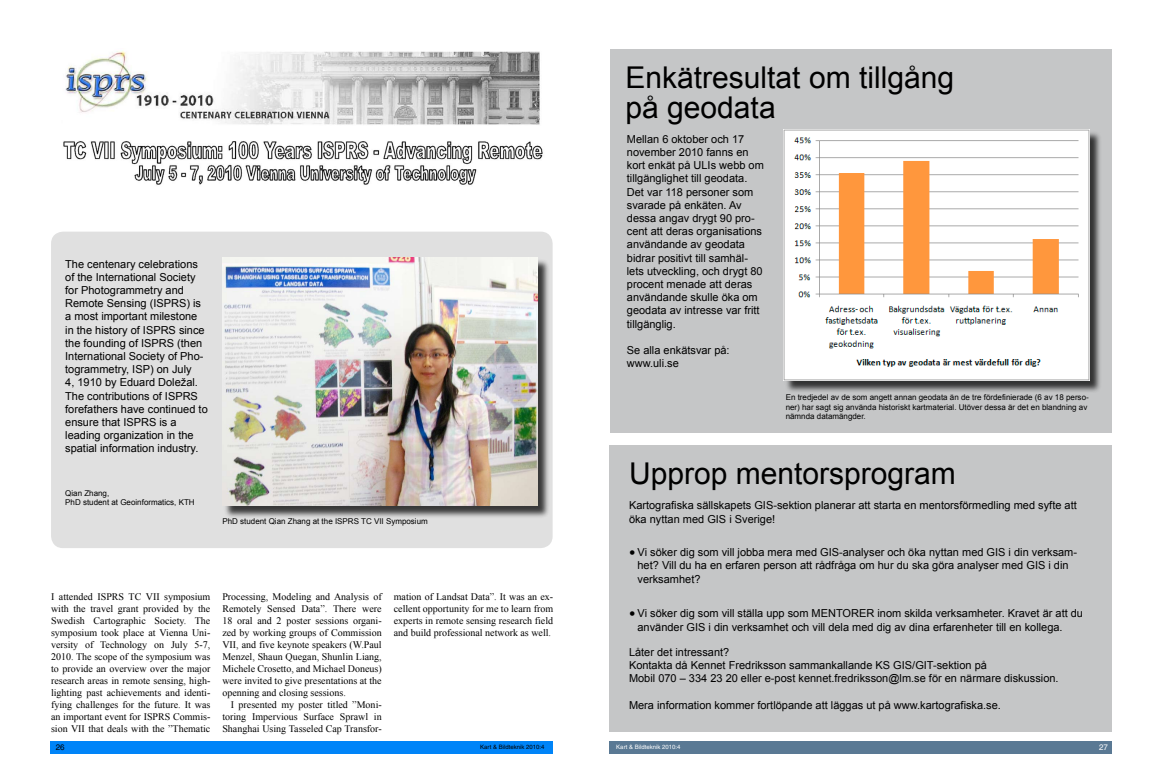
<style>
.page{position:relative;width:1163px;height:780px;background:#fff}
.page>*{position:absolute;margin:0;border:0;box-sizing:border-box;transform-origin:0 0}
.t1{font:30px/30px "Arial";color:#000}
.t2{font:11px/13.2px "Arial";color:#000}
.t3{font:10px/12px "Times New Roman";color:#000;text-align:justify}
.t4{font:8px/9.6px "Arial";color:#000}
.t5{font:8px "Helvetica";color:#000}
.t6{font:8px "Helvetica";color:#fff}
.t7{font:6px "Helvetica";color:#000}
.t8{font:6px "Helvetica";color:#fff}
.s1{font-size:18px}
</style>
<div class="page">
<div style="left:610px;top:49px;width:501px;height:383px;background:#c5c6c7"></div>
<div style="left:51px;top:741px;width:502px;height:12px;background:#0084f8"></div>
<div style="left:609px;top:741px;width:502px;height:12px;background:#5a7994"></div>
<div style="left:609px;top:445px;width:502px;height:286px;background:#c5c6c7"></div>
<img style="left:63px;top:51px;width:480px;height:134px">
<div style="left:51px;top:231px;width:501px;height:317px;background:#e0e0e0;border-radius:12px"></div>
<div style="left:223px;top:258px;width:327px;height:261px;background:#000;opacity:.75"></div>
<img style="left:222px;top:257px;width:315px;height:248px">
<div style="left:784px;top:131px;width:318px;height:262px;background:#000;opacity:.75"></div>
<img style="left:783px;top:130px;width:306px;height:250px">
<p class="t2" style="left:65px;top:257px;width:144px">The centenary celebrations of the International Society for Photogrammetry and<br>Remote Sensing (ISPRS) is a most important milestone in the history of ISPRS since the founding of ISPRS (then<br>International Society of Pho&shy;togrammetry, ISP) on July<br>4, 1910 by Eduard Doležal.<br>The contributions of ISPRS forefathers have continued to ensure that ISPRS is a leading organization in the spatial information industry.</p>
<p class="t4" style="left:65px;top:488px;width:131px">Qian Zhang,<br>PhD student at Geoinformatics, KTH</p>
<p class="t4" style="left:222px;top:516px;width:207px">PhD student Qian Zhang at the ISPRS TC VII Symposium</p>
<p class="t3" style="left:51px;top:590px;width:161px">I attended ISPRS TC VII symposium with the travel grant provided by the Swedish Cartographic Society. The symposium took place at Vienna Uni&shy;versity of Technology on July 5-7, 2010. The scope of the symposium was to provide an overview over the major research areas in remote sensing, high&shy;lighting past achievements and identi&shy;fying challenges for the future. It was an important event for ISPRS Commis&shy;sion VII that deals with the ”Thematic</p>
<p class="t3" style="left:222px;top:590px;width:161px">Processing, Modeling and Analysis of Remotely Sensed Data”. There were 18 oral and 2 poster sessions organi&shy;zed by working groups of Commission VII, and five keynote speakers (W.Paul Menzel, Shaun Quegan, Shunlin Liang, Michele Crosetto, and Michael Doneus) were invited to give presentations at the openning and closing sessions.</p>
<p class="t3" style="left:222px;top:698px;width:161px;text-indent:9px">I presented my poster titled ”Moni&shy;toring Impervious Surface Sprawl in Shanghai Using Tasseled Cap Transfor-</p>
<p class="t3" style="left:394px;top:590px;width:161px">mation of Landsat Data”. It was an ex&shy;cellent opportunity for me to learn from experts in remote sensing research field and build professional network as well.</p>
<h1 class="t1" style="left:625px;top:62px;width:330px">Enkätresultat om tillgång på geodata</h1>
<p class="t2" style="left:626px;top:132px;width:138px">Mellan 6 oktober och 17 november 2010 fanns en kort enkät på ULIs webb om tillgänglighet till geodata.<br>Det var 118 personer som svarade på enkäten. Av dessa angav drygt 90 pro&shy;cent att deras organisations användande av geodata bidrar positivt till samhäl&shy;lets utveckling, och drygt 80 procent menade att deras användande skulle öka om geodata av intresse var fritt tillgänglig.</p>
<p class="t2" style="left:626px;top:344px;width:104px">Se alla enkätsvar på: www.uli.se</p>
<p class="t4" style="left:785px;top:392px;width:304px">En tredjedel av de som angett annan geodata än de tre fördefinierade (6 av 18 perso&shy;ner) har sagt sig använda historiskt kartmaterial. Utöver dessa är det en blandning av nämnda datamängder.</p>
<h1 class="t1" style="left:629px;top:459px;width:328px">Upprop mentorsprogram</h1>
<p class="t2" style="left:629px;top:499px;width:449px">Kartografiska sällskapets GIS-sektion planerar att starta en mentorsförmedling med syfte att öka nyttan med GIS i Sverige!</p>
<p class="t2" style="left:637px;top:546px;width:441px;text-indent:-9px"><span class="s1">•</span> Vi söker dig som vill jobba mera med GIS-analyser och öka nyttan med GIS i din verksam&shy;het? Vill du ha en erfaren person att rådfråga om hur du ska göra analyser med GIS i din verksamhet?</p>
<p class="t2" style="left:637px;top:607px;width:447px;text-indent:-9px"><span class="s1">•</span> Vi söker dig som vill ställa upp som MENTORER inom skilda verksamheter. Kravet är att du använder GIS i din verksamhet och vill dela med dig av dina erfarenheter till en kollega.</p>
<p class="t2" style="left:629px;top:645px;width:431px">Låter det intressant?<br>Kontakta då Kennet Fredriksson sammankallande KS GIS/GIT-sektion på<br>Mobil 070 – 334 23 20 eller e-post kennet.fredriksson@lm.se för en närmare diskussion.</p>
<p class="t2" style="left:629px;top:698px;width:373px">Mera information kommer fortlöpande att läggas ut på www.kartografiska.se.</p>
<p class="t5" style="left:56px;top:742px;width:10px">26</p>
<p class="t7" style="left:480px;top:743px;width:66px">Kart &amp; Bildteknik 2010:4</p>
<p class="t8" style="left:616px;top:743px;width:66px">Kart &amp; Bildteknik 2010:4</p>
<p class="t6" style="left:1098px;top:742px;width:10px">27</p>
</div>
